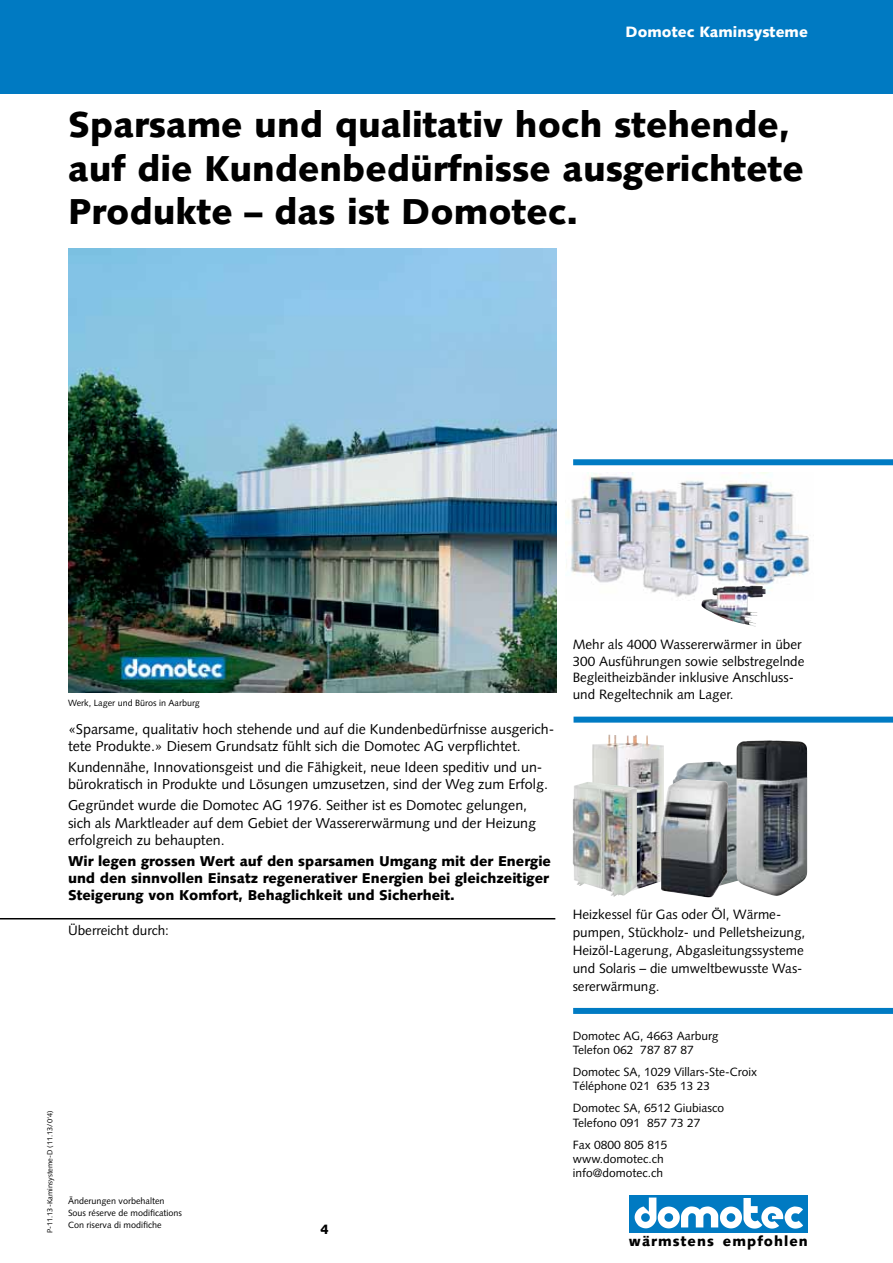
<style>
.page{position:relative;width:893px;height:1263px;background:#fff}
.page>*{position:absolute;margin:0;border:0;box-sizing:border-box;transform-origin:0 0}
.t1{font:900 36px/43.2px "Syntax";color:#000}
.t2{font:900 15px "Syntax";color:#fff}
.t3{font:14.25px/17.1px "Syntax";color:#000}
.t4{font:900 14.25px/17.1px "Syntax";color:#000}
.t5{font:900 14.25px "Syntax";letter-spacing:.07em;color:#000}
.t6{font:13.5px/18px "Syntax";color:#000}
.t7{font:900 13.5px "Syntax";color:#000}
.t8{font:12px/14.4px "Syntax";color:#000}
.t9{font:9px/12px "Syntax";color:#000}
.t10{font:7.5px "Syntax";color:#000}
</style>
<div class="page">
<div style="left:629px;top:1195px;width:179px;height:37px;background:#007ac2"></div>
<svg style="left:635px;top:1197px;width:168px;height:31px"></svg>
<div style="left:0;top:0;width:893px;height:94px;background:#007ac2"></div>
<hr style="left:0;top:918px;width:555px;height:1px;background:#000">
<div style="left:573px;top:717px;width:320px;height:6px;background:#007bc3"></div>
<div style="left:573px;top:1008px;width:320px;height:6px;background:#007bc3"></div>
<div style="left:573px;top:459px;width:320px;height:6px;background:#007bc3"></div>
<img style="left:566px;top:472px;width:244px;height:128px">
<img style="left:701px;top:586px;width:55px;height:41px">
<img style="left:592px;top:735px;width:72px;height:160px">
<img style="left:672px;top:762px;width:82px;height:128px">
<img style="left:660px;top:779px;width:24px;height:110px">
<img style="left:736px;top:740px;width:33px;height:142px">
<img style="left:573px;top:782px;width:15px;height:103px">
<img style="left:68px;top:249px;width:488px;height:443px">
<p class="t2" style="left:626px;top:23px;width:184px">Domotec Kaminsysteme</p>
<h1 class="t1" style="left:68px;top:104px;width:737px">Sparsame und qualitativ hoch stehende, auf die Kundenbedürfnisse ausgerichtete<br>Produkte – das ist Domotec.</h1>
<p class="t9" style="left:68px;top:697px;width:133px">Werk, Lager und Büros in Aarburg</p>
<p class="t3" style="left:68px;top:720px;width:488px">«Sparsame, qualitativ hoch stehende und auf die Kundenbedürfnisse ausgerich&shy;tete Produkte.» Diesem Grundsatz fühlt sich die Domotec AG verpflichtet.</p>
<p class="t3" style="left:68px;top:759px;width:481px">Kundennähe, Innovationsgeist und die Fähigkeit, neue Ideen speditiv und un&shy;bürokratisch in Produkte und Lösungen umzusetzen, sind der Weg zum Erfolg.</p>
<p class="t3" style="left:68px;top:797px;width:470px">Gegründet wurde die Domotec AG 1976. Seither ist es Domotec gelungen, sich als Marktleader auf dem Gebiet der Wassererwärmung und der Heizung erfolgreich zu behaupten.</p>
<p class="t4" style="left:68px;top:852px;width:484px">Wir legen grossen Wert auf den sparsamen Umgang mit der Energie und den sinnvollen Einsatz regenerativer Energien bei gleichzeitiger<br>Steigerung von Komfort, Behaglichkeit und Sicherheit.</p>
<p class="t6" style="left:68px;top:921px;width:102px">Überreicht durch:</p>
<p class="t10" style="left:45px;top:1233px;width:124px;rotate:-90deg">P-11.13-Kaminsysteme-D (11.13/0‘4)</p>
<p class="t9" style="left:68px;top:1195px;width:116px">Änderungen vorbehalten<br>Sous réserve de modifications<br>Con riserva di modifiche</p>
<p class="t7" style="left:320px;top:1221px;width:10px">4</p>
<p class="t6" style="left:573px;top:636px;width:233px;line-height:16.5px">Mehr als 4000 Wassererwärmer in über 300 Ausführungen sowie selbstregelnde Begleitheizbänder inklusive Anschluss&shy;und Regeltechnik am Lager.</p>
<p class="t6" style="left:573px;top:905px;width:234px">Heizkessel für Gas oder Öl, Wärme&shy;pumpen, Stückholz- und Pelletsheizung, Heizöl-Lagerung, Abgasleitungssysteme und Solaris – die umweltbewusste Was&shy;sererwärmung.</p>
<p class="t8" style="left:573px;top:1028px;width:147px">Domotec AG, 4663 Aarburg<br>Telefon 062 787 87 87</p>
<p class="t8" style="left:573px;top:1065px;width:186px">Domotec SA, 1029 Villars-Ste-Croix<br>Téléphone 021 635 13 23</p>
<p class="t8" style="left:573px;top:1101px;width:153px">Domotec SA, 6512 Giubiasco<br>Telefono 091 857 73 27</p>
<p class="t8" style="left:573px;top:1137px;width:96px">Fax 0800 805 815 www.domotec.ch info@domotec.ch</p>
<p class="t5" style="left:629px;top:1233px;width:180px">wärmstens empfohlen</p>
</div>
